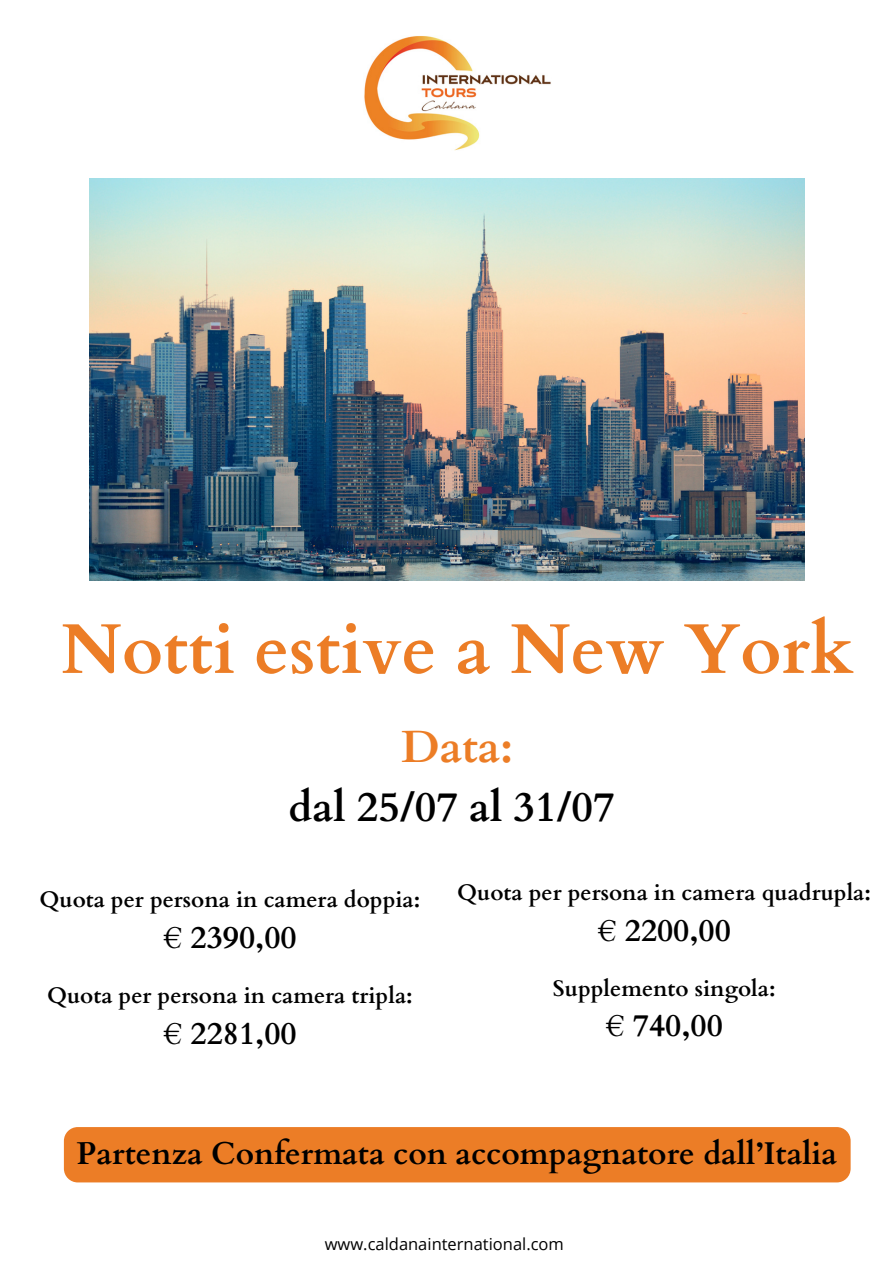
<style>
.page{position:relative;width:894px;height:1264px;background:#fff}
.page>*{position:absolute;margin:0;border:0;box-sizing:border-box;transform-origin:0 0}
.t1{font:700 70.5px "Cardo";color:#ec7d26}
.t2{font:700 45px "Cardo";color:#ec7d26}
.t3{font:700 42px "Cardo";color:#000}
.t4{font:700 31.5px "Cardo";color:#000}
.t5{font:700 22.5px "Cardo";color:#000}
.t6{font:16.5px "Open Sans";color:#000}
</style>
<div class="page">
<img style="left:364px;top:36px;width:187px;height:115px">
<img style="left:89px;top:179px;width:715px;height:401px">
<div style="left:64px;top:1127px;width:786px;height:55px;background:#ec7d26;border-radius:14px"></div>
<h1 class="t1" style="left:61px;top:603px;width:794px">Notti estive a New York</h1>
<h4 class="t2" style="left:401px;top:717px;width:114px">Data:</h4>
<h4 class="t3" style="left:288px;top:779px;width:327px">dal 25/07 al 31/07</h4>
<h2 class="t5" style="left:39px;top:885px;width:382px">Quota per persona in camera doppia:</h2>
<h2 class="t4" style="left:163px;top:916px;width:135px">€ 2390,00</h2>
<h4 class="t5" style="left:47px;top:980px;width:367px">Quota per persona in camera tripla:</h4>
<h4 class="t4" style="left:163px;top:1012px;width:135px">€ 2281,00</h4>
<h4 class="t5" style="left:457px;top:877px;width:415px">Quota per persona in camera quadrupla:</h4>
<h4 class="t4" style="left:597px;top:909px;width:135px">€ 2200,00</h4>
<h4 class="t5" style="left:552px;top:973px;width:224px">Supplemento singola:</h4>
<h4 class="t4" style="left:605px;top:1005px;width:119px">€ 740,00</h4>
<h3 class="t4" style="left:76px;top:1132px;width:762px">Partenza Confermata con accompagnatore dall’Italia</h3>
<p class="t6" style="left:325px;top:1232px;width:240px">www.caldanainternational.com</p>
</div>
